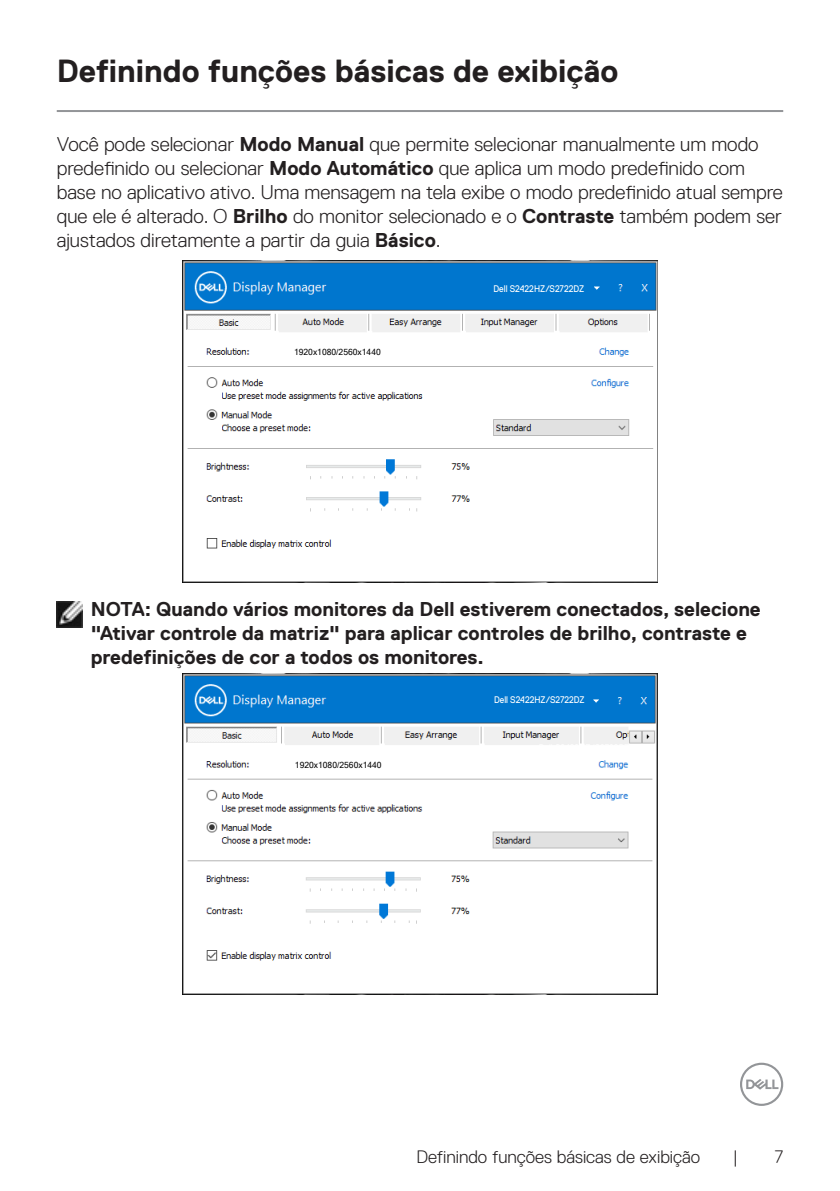
<style>
.page{position:relative;width:840px;height:1191px;background:#fff}
.page>*{position:absolute;margin:0;border:0;box-sizing:border-box;transform-origin:0 0}
.t1{font:700 32px "Dell Replica";color:#231f20}
.t2{font:300 20px/24px "Dell Replica";color:#231f20}
.t3{font:700 20px/24px "Dell Replica";color:#231f20}
.t4{font:300 18px "Dell Replica";color:#231f20}
.t5{font:9.6px "Dell Replica";color:#fff;scale:.9 1}
.t6{font:8.6px "Microsoft Sans Serif";color:#000}
.s1{font-weight:700}
</style>
<div class="page">
<svg style="left:740px;top:1062px;width:42px;height:44px"></svg>
<hr style="left:57px;top:110px;width:725px;height:2px;background:#939598">
<img style="left:182px;top:261px;width:475px;height:321px">
<div style="left:530px;top:281px;width:57px;height:13px;background:#0076ce"></div>
<div style="left:292px;top:347px;width:94px;height:10px;background:#fff"></div>
<img style="left:57px;top:602px;width:25px;height:25px">
<img style="left:182px;top:673px;width:475px;height:321px">
<div style="left:530px;top:693px;width:57px;height:12px;background:#0076ce"></div>
<div style="left:291px;top:755px;width:97px;height:16px;background:#fff"></div>
<h1 class="t1" style="left:57px;top:53px;width:562px">Definindo funções básicas de exibição</h1>
<p class="t2" style="left:57px;top:132px;width:727px">Você pode selecionar <span class="s1">Modo Manual</span> que permite selecionar manualmente um modo predefinido ou selecionar <span class="s1">Modo Automático</span> que aplica um modo predefinido com base no aplicativo ativo. Uma mensagem na tela exibe o modo predefinido atual sempre que ele é alterado. O <span class="s1">Brilho</span> do monitor selecionado e o <span class="s1">Contraste</span> também podem ser ajustados diretamente a partir da guia <span class="s1">Básico</span>.</p>
<p class="t5" style="left:493px;top:283px;width:102px">Dell S2422HZ/S2722DZ</p>
<p class="t6" style="left:294px;top:346px;width:88px">1920x1080/2560x1440</p>
<p class="t3" style="left:91px;top:597px;width:671px">NOTA: Quando vários monitores da Dell estiverem conectados, selecione "Ativar controle da matriz" para aplicar controles de brilho, contraste e predefinições de cor a todos os monitores.</p>
<p class="t5" style="left:494px;top:695px;width:102px">Dell S2422HZ/S2722DZ</p>
<p class="t6" style="left:295px;top:759px;width:88px">1920x1080/2560x1440</p>
<p class="t4" style="left:416px;top:1146px;width:285px">Definindo funções básicas de exibição</p>
<p class="t4" style="left:732px;top:1146px;width:7px">|</p>
<p class="t4" style="left:774px;top:1146px;width:10px">7</p>
</div>
